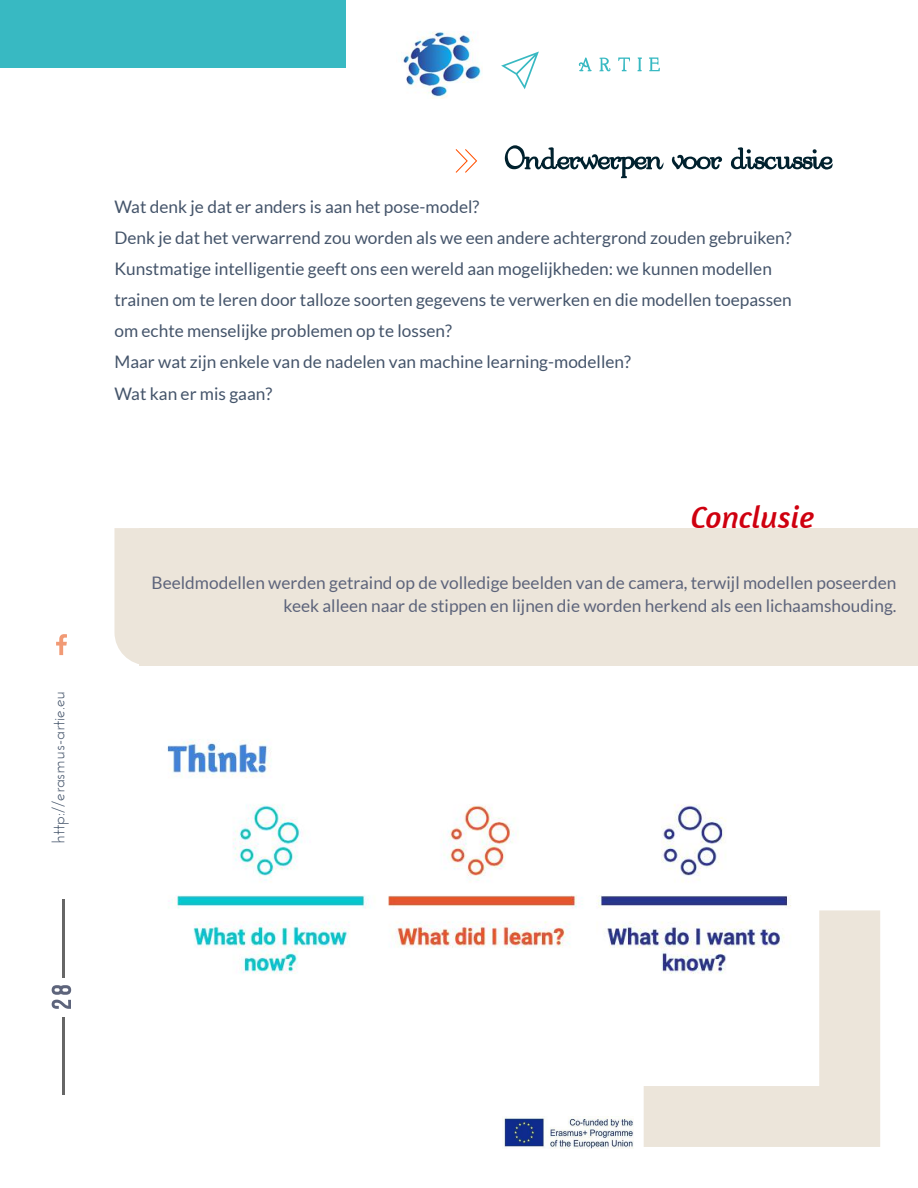
<style>
.page{position:relative;width:918px;height:1188px;background:#fff}
.page>*{position:absolute;margin:0;border:0;box-sizing:border-box;transform-origin:0 0}
.t1{font:italic 31.65px "Amaranth";color:#cf000f}
.t2{font:17.25px/31.2px "Lato";color:#44546a}
.t3{font:17.25px/23.7px "Lato";color:#5d647b;text-align:right}
.t4{font:17.25px "Josefin Sans";color:#44546a}
</style>
<div class="page">
<div style="left:0;top:0;width:346px;height:68px;background:#38b9c2"></div>
<svg style="left:505px;top:145px;width:328px;height:33px"></svg>
<svg style="left:456px;top:149px;width:21px;height:24px"></svg>
<svg style="left:501px;top:51px;width:38px;height:38px"></svg>
<svg style="left:579px;top:57px;width:81px;height:14px"></svg>
<svg style="left:52px;top:985px;width:19px;height:24px"></svg>
<hr style="left:63px;top:900px;width:2px;height:77px;background:#666">
<hr style="left:63px;top:1017px;width:2px;height:78px;background:#666">
<svg style="left:56px;top:634px;width:11px;height:21px"></svg>
<svg style="left:644px;top:910px;width:236px;height:237px;fill:#ece5da"></svg>
<img style="left:504px;top:1117px;width:130px;height:31px">
<img style="left:401px;top:31px;width:82px;height:67px">
<svg style="left:114px;top:528px;width:25px;height:136px;background:#ede7dc"></svg>
<div style="left:139px;top:528px;width:779px;height:137px;background:#ece5da"></div>
<img style="left:167px;top:739px;width:650px;height:250px">
<p class="t4" style="left:49px;top:844px;width:154px;rotate:-90deg">http://erasmus-artie.eu</p>
<p class="t2" style="left:114px;top:190px;width:679px">Wat denk je dat er anders is aan het pose-model?<br>Denk je dat het verwarrend zou worden als we een andere achtergrond zouden gebruiken?<br>Kunstmatige intelligentie geeft ons een wereld aan mogelijkheden: we kunnen modellen trainen om te leren door talloze soorten gegevens te verwerken en die modellen toepassen om echte menselijke problemen op te lossen?<br>Maar wat zijn enkele van de nadelen van machine learning-modellen?<br>Wat kan er mis gaan?</p>
<h1 class="t1" style="left:691px;top:499px;width:125px">Conclusie</h1>
<p class="t3" style="left:152px;top:570px;width:746px">Beeldmodellen werden getraind op de volledige beelden van de camera, terwijl modellen poseerden keek alleen naar de stippen en lijnen die worden herkend als een lichaamshouding.</p>
</div>
